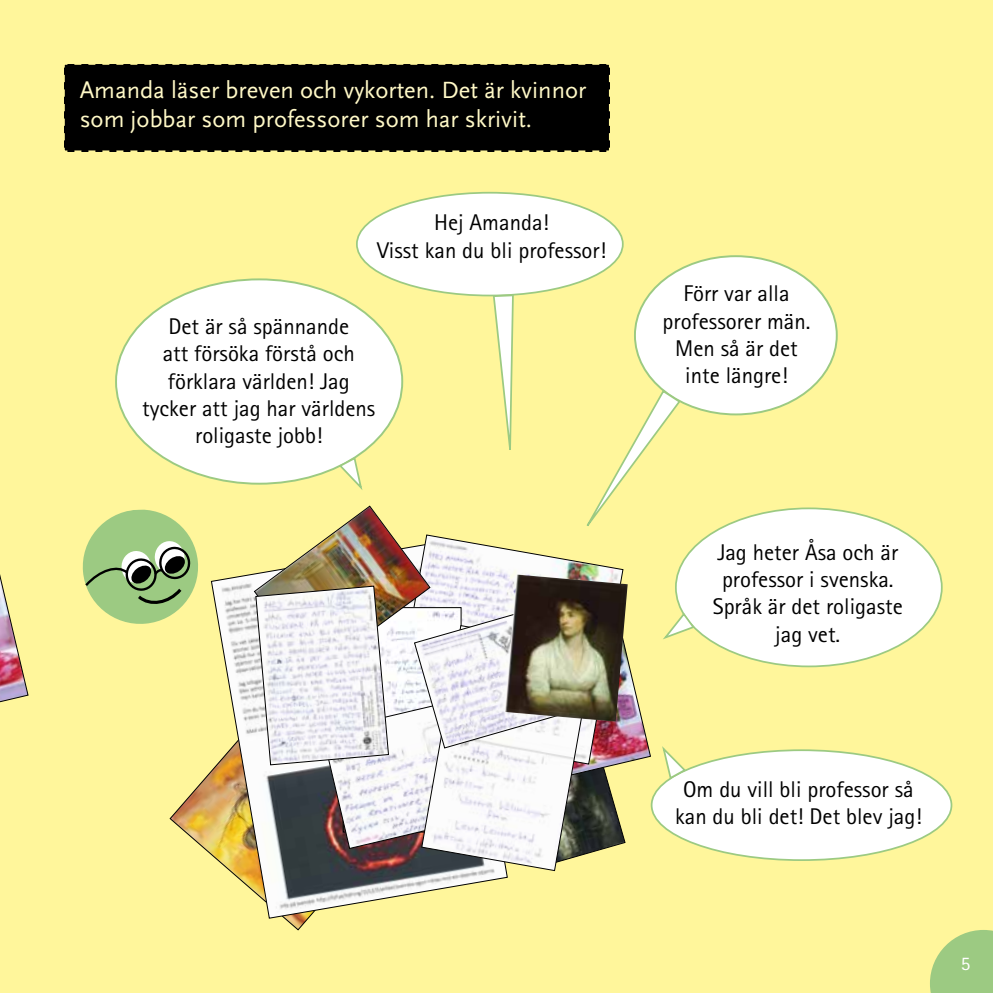
<style>
.page{position:relative;width:993px;height:993px;background:#fff}
.page>*{position:absolute;margin:0;border:0;box-sizing:border-box;transform-origin:0 0}
.t1{font:24.5px/29.4px "Scala Sans Pro";color:#fff9c7}
.t2{font:22.75px/27.3px "Agfa Rotis Sans Serif";color:#000;text-align:center}
.t3{font:19.25px "Agfa Rotis Sans Serif";color:#fff}
</style>
<div class="page">
<div style="left:0;top:0;width:992px;height:992px;background:#fff69b"></div>
<svg style="left:929px;top:929px;width:63px;height:63px;background:#aed286"></svg>
<svg style="left:0;top:398px;width:29px;height:366px;background:#f2e19b"></svg>
<div style="left:357px;top:193px;width:265px;height:102px;background:#fff;border-radius:50%"></div>
<div style="left:675px;top:508px;width:266px;height:158px;background:#fff;border-radius:50%"></div>
<svg style="left:116px;top:279px;width:286px;height:204px"></svg>
<div style="left:634px;top:256px;width:202px;height:158px;background:#fff;border-radius:50%"></div>
<div style="left:651px;top:750px;width:300px;height:109px;background:#fff;border-radius:50%"></div>
<div style="left:62px;top:62px;width:549px;height:91px;background:#000"></div>
<svg style="left:80px;top:293px;width:615px;height:636px"></svg>
<img style="left:504px;top:574px;width:123px;height:147px">
<p class="t1" style="left:80px;top:75px;width:508px">Amanda läser breven och vykorten. Det är kvinnor som jobbar som professorer som har skrivit.</p>
<p class="t2" style="left:377px;top:209px;width:230px">Hej Amanda!<br>Visst kan du bli professor!</p>
<p class="t2" style="left:142px;top:312px;width:234px">Det är så spännande<br>att försöka förstå och förklara världen! Jag tycker att jag har världens roligaste jobb!</p>
<p class="t2" style="left:662px;top:280px;width:149px">Förr var alla professorer män.<br>Men så är det inte längre!</p>
<p class="t2" style="left:712px;top:538px;width:191px">Jag heter Åsa och är professor i svenska.<br>Språk är det roligaste jag vet.</p>
<p class="t2" style="left:675px;top:775px;width:248px">Om du vill bli professor så kan du bli det! Det blev jag!</p>
<p class="t3" style="left:960px;top:952px;width:11px">5</p>
</div>
